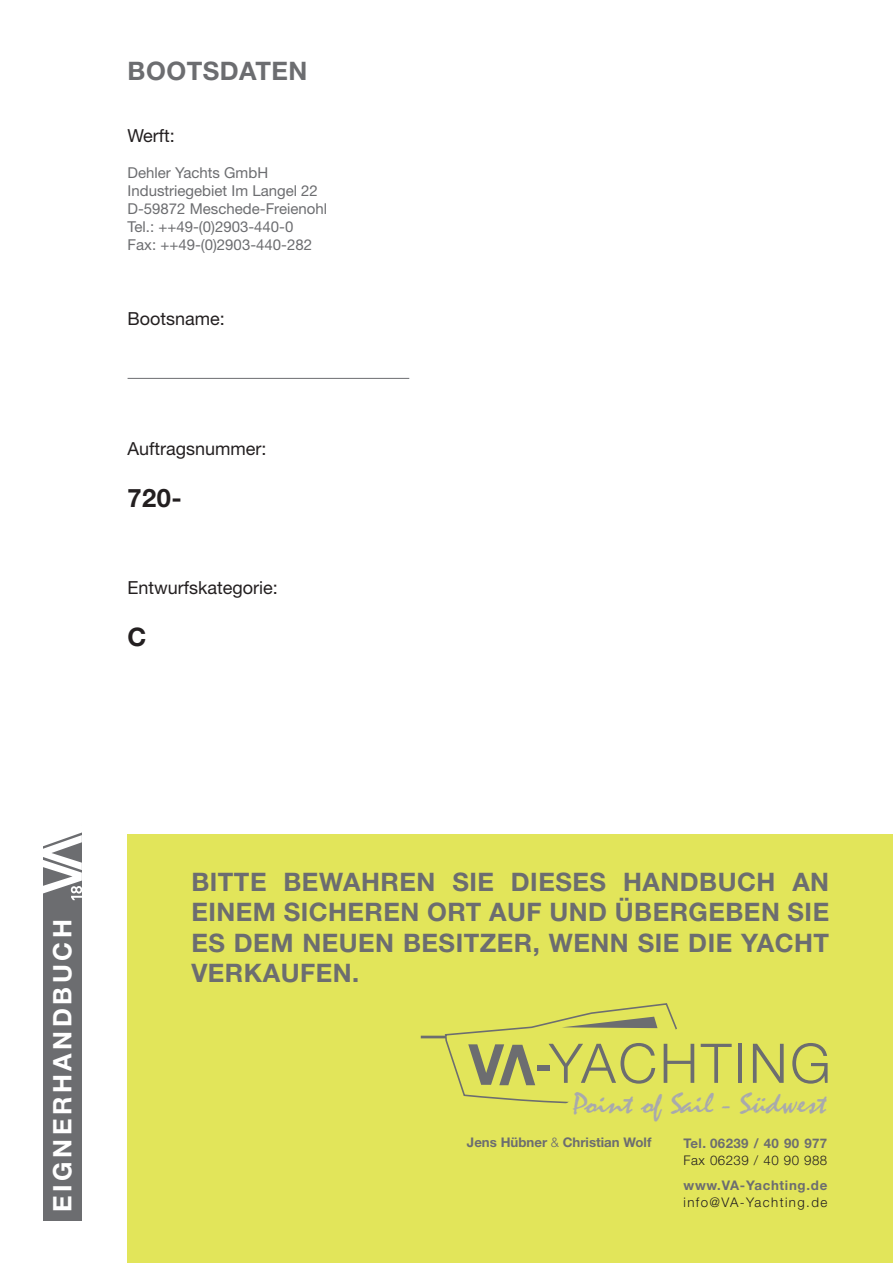
<style>
.page{position:relative;width:893px;height:1263px;background:#fff}
.page>*{position:absolute;margin:0;border:0;box-sizing:border-box;transform-origin:0 0}
.t1{font:300 54.75px "Helvetica Neue";letter-spacing:.05em;color:#6c6d70}
.t2{font:29.25px "Mistral";color:#a8a9ad;scale:1.2 1}
.t3{font:700 25.5px/30.6px "Helvetica Neue";letter-spacing:.02em;color:#6c6d70;text-align:justify}
.t4{font:700 25.5px "Helvetica Neue";letter-spacing:.14em;color:#fff}
.t5{font:700 25.5px "Helvetica Neue";color:#231f20}
.t6{font:18px "Helvetica Neue";color:#231f20}
.t7{font:15px/18px "Helvetica Neue";color:#6c6d70}
.t8{font:700 13.35px "Helvetica Neue";color:#6c6d70}
.t9{font:300 13.35px "Helvetica Neue";letter-spacing:.105em;color:#231f20}
.t10{font:700 13.35px "Helvetica Neue";letter-spacing:.05em;color:#6c6d70}
.t11{font:700 13.35px "Helvetica Neue";letter-spacing:.03em;color:#6c6d70}
.t12{font:300 13.35px "Helvetica Neue";letter-spacing:.04em;color:#231f20}
.s1{font-weight:300}
</style>
<div class="page">
<div style="left:43px;top:825px;width:38px;height:395px;background:#6c6d70"></div>
<svg style="left:43px;top:825px;width:39px;height:75px"></svg>
<div style="left:128px;top:835px;width:765px;height:428px;background:#e2e55a"></div>
<hr style="left:128px;top:378px;width:281px;height:1px;background:#6c6d70">
<hr style="left:421px;top:1036px;width:163px;height:2px;background:#6c6d70">
<svg style="left:444px;top:1003px;width:233px;height:101px"></svg>
<div style="left:537px;top:1065px;width:13px;height:5px;background:#6c6d70"></div>
<p class="t3" style="left:128px;top:55px;width:162px">Bootsdaten</p>
<p class="t6" style="left:128px;top:125px;width:49px">Werft:</p>
<p class="t7" style="left:128px;top:163px;width:201px">Dehler Yachts GmbH<br>Industriegebiet Im Langel 22<br>D-59872 Meschede-Freienohl<br>Tel.: ++49-(0)2903-440-0<br>Fax: ++49-(0)2903-440-282</p>
<p class="t6" style="left:128px;top:308px;width:99px">Bootsname:</p>
<p class="t6" style="left:128px;top:438px;width:141px">Auftragsnummer:</p>
<p class="t5" style="left:128px;top:482px;width:56px">720-</p>
<p class="t6" style="left:128px;top:576px;width:152px">Entwurfskategorie:</p>
<p class="t5" style="left:128px;top:621px;width:20px">C</p>
<p class="t4" style="left:47px;top:1212px;width:294px;rotate:-90deg">EIGNERHANDBUCH</p>
<p class="t3" style="left:191px;top:866px;width:639px">BITTE BEWAHREN SIE DIESES HANDBUCH AN EINEM SICHEREN ORT AUF UND ÜBERGEBEN SIE ES DEM NEUEN BESITZER, WENN SIE DIE YACHT VERKAUFEN.</p>
<h1 class="t1" style="left:549px;top:1044px;width:283px">YACHTING</h1>
<p class="t2" style="left:573px;top:1092px;width:213px">Point of Sail - Südwest</p>
<p class="t11" style="left:683px;top:1139px;width:145px">Tel. 06239 / 40 90 977</p>
<p class="t12" style="left:683px;top:1155px;width:145px">Fax 06239 / 40 90 988</p>
<p class="t10" style="left:683px;top:1181px;width:145px">www.VA-Yachting.de</p>
<p class="t9" style="left:683px;top:1197px;width:145px">info@VA-Yachting.de</p>
<p class="t8" style="left:467px;top:1138px;width:186px">Jens Hübner <span class="s1">&amp;</span> Christian Wolf</p>
</div>
